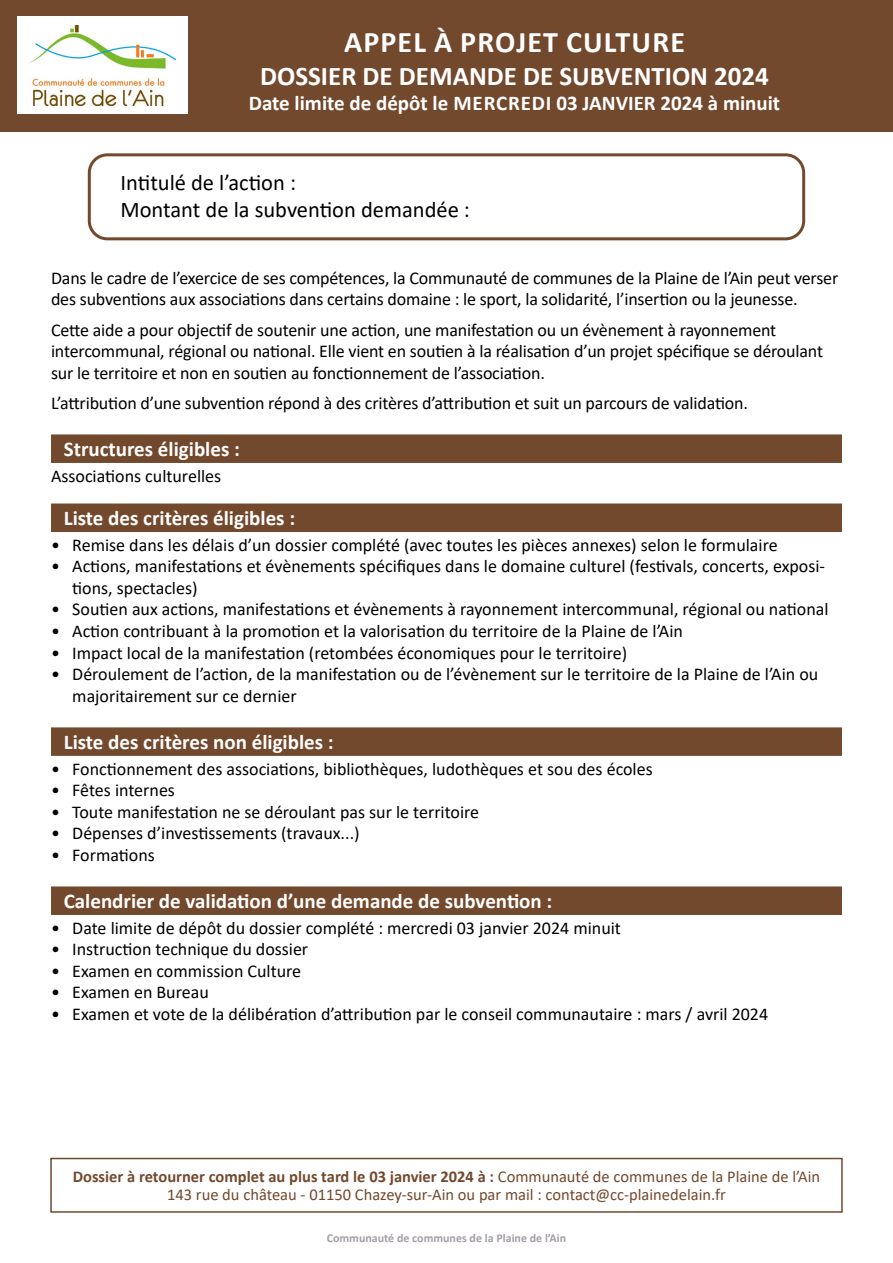
<style>
.page{position:relative;width:893px;height:1263px;background:#fff}
.page>*{position:absolute;margin:0;border:0;box-sizing:border-box;transform-origin:0 0}
.t1{font:700 30px "Calibri";letter-spacing:.04em;color:#fff}
.t2{font:700 27px "Calibri";color:#fff}
.t3{font:22.5px/27px "Calibri";color:#000}
.t4{font:700 21px "Calibri";color:#fff}
.t5{font:18px/21.6px "Calibri";color:#000}
.t6{font:16.5px/18px "Calibri";color:#73492e;text-align:center}
.t7{font:700 12px "Calibri";color:#a49ea7}
.s1{font-weight:700}
</style>
<div class="page">
<div style="left:0;top:0;width:893px;height:132px;background:#73492e"></div>
<div style="left:51px;top:434px;width:791px;height:29px;background:#73492e"></div>
<div style="left:51px;top:503px;width:791px;height:29px;background:#73492e"></div>
<div style="left:51px;top:727px;width:791px;height:29px;background:#73492e"></div>
<div style="left:51px;top:886px;width:791px;height:29px;background:#73492e"></div>
<div style="left:88px;top:153px;width:717px;height:87px;border:3px solid #73492e;border-radius:18px"></div>
<div style="left:17px;top:16px;width:170px;height:98px;background:#fff"></div>
<img style="left:28px;top:25px;width:148px;height:80px">
<div style="left:50px;top:1158px;width:793px;height:55px;border:2px solid #73492e"></div>
<h1 class="t1" style="left:344px;top:21px;width:342px">APPEL À PROJET CULTURE</h1>
<h2 class="t2" style="left:260px;top:57px;width:510px">DOSSIER DE DEMANDE DE SUBVENTION 2024</h2>
<p class="t4" style="left:249px;top:88px;width:533px">Date limite de dépôt le MERCREDI 03 JANVIER 2024 à minuit</p>
<p class="t3" style="left:121px;top:168px;width:351px">Intitulé de l’action :<br>Montant de la subvention demandée :</p>
<p class="t5" style="left:51px;top:267px;width:789px">Dans le cadre de l’exercice de ses compétences, la Communauté de communes de la Plaine de l’Ain peut verser des subventions aux associations dans certains domaine : le sport, la solidarité, l’insertion ou la jeunesse.</p>
<p class="t5" style="left:51px;top:318px;width:773px">Cette aide a pour objectif de soutenir une action, une manifestation ou un évènement à rayonnement intercommunal, régional ou national. Elle vient en soutien à la réalisation d’un projet spécifique se déroulant sur le territoire et non en soutien au fonctionnement de l’association.</p>
<p class="t5" style="left:51px;top:392px;width:698px">L’attribution d’une subvention répond à des critères d’attribution et suit un parcours de validation.</p>
<p class="t4" style="left:64px;top:434px;width:178px">Structures éligibles :</p>
<p class="t5" style="left:51px;top:464px;width:172px">Associations culturelles</p>
<p class="t4" style="left:64px;top:503px;width:233px">Liste des critères éligibles :</p>
<p class="t5" style="left:51px;top:533px;width:728px">• Remise dans les délais d’un dossier complété (avec toutes les pièces annexes) selon le formulaire</p>
<p class="t5" style="left:72px;top:555px;width:754px;text-indent:-21px">• Actions, manifestations et évènements spécifiques dans le domaine culturel (festivals, concerts, exposi&shy;tions, spectacles)</p>
<p class="t5" style="left:51px;top:598px;width:779px">• Soutien aux actions, manifestations et évènements à rayonnement intercommunal, régional ou national</p>
<p class="t5" style="left:51px;top:620px;width:633px">• Action contribuant à la promotion et la valorisation du territoire de la Plaine de l’Ain</p>
<p class="t5" style="left:51px;top:641px;width:578px">• Impact local de la manifestation (retombées économiques pour le territoire)</p>
<p class="t5" style="left:72px;top:663px;width:747px;text-indent:-21px">• Déroulement de l’action, de la manifestation ou de l’évènement sur le territoire de la Plaine de l’Ain ou majoritairement sur ce dernier</p>
<p class="t4" style="left:64px;top:727px;width:271px">Liste des critères non éligibles :</p>
<p class="t5" style="left:51px;top:757px;width:603px">• Fonctionnement des associations, bibliothèques, ludothèques et sou des écoles</p>
<p class="t5" style="left:51px;top:779px;width:125px">• Fêtes internes</p>
<p class="t5" style="left:51px;top:800px;width:430px">• Toute manifestation ne se déroulant pas sur le territoire</p>
<p class="t5" style="left:51px;top:822px;width:310px">• Dépenses d’investissements (travaux...)</p>
<p class="t5" style="left:51px;top:844px;width:105px">• Formations</p>
<p class="t4" style="left:64px;top:886px;width:490px">Calendrier de validation d’une demande de subvention :</p>
<p class="t5" style="left:51px;top:916px;width:571px">• Date limite de dépôt du dossier complété : mercredi 03 janvier 2024 minuit</p>
<p class="t5" style="left:51px;top:938px;width:259px">• Instruction technique du dossier</p>
<p class="t5" style="left:51px;top:959px;width:252px">• Examen en commission Culture</p>
<p class="t5" style="left:51px;top:981px;width:159px">• Examen en Bureau</p>
<p class="t5" style="left:51px;top:1003px;width:719px">• Examen et vote de la délibération d’attribution par le conseil communautaire : mars / avril 2024</p>
<p class="t6" style="left:73px;top:1167px;width:749px"><span class="s1">Dossier à retourner complet au plus tard le 03 janvier 2024 à :</span> Communauté de communes de la Plaine de l’Ain<br>143 rue du château - 01150 Chazey-sur-Ain ou par mail : contact@cc-plainedelain.fr</p>
<p class="t7" style="left:327px;top:1229px;width:241px">Communauté de communes de la Plaine de l’Ain</p>
</div>
